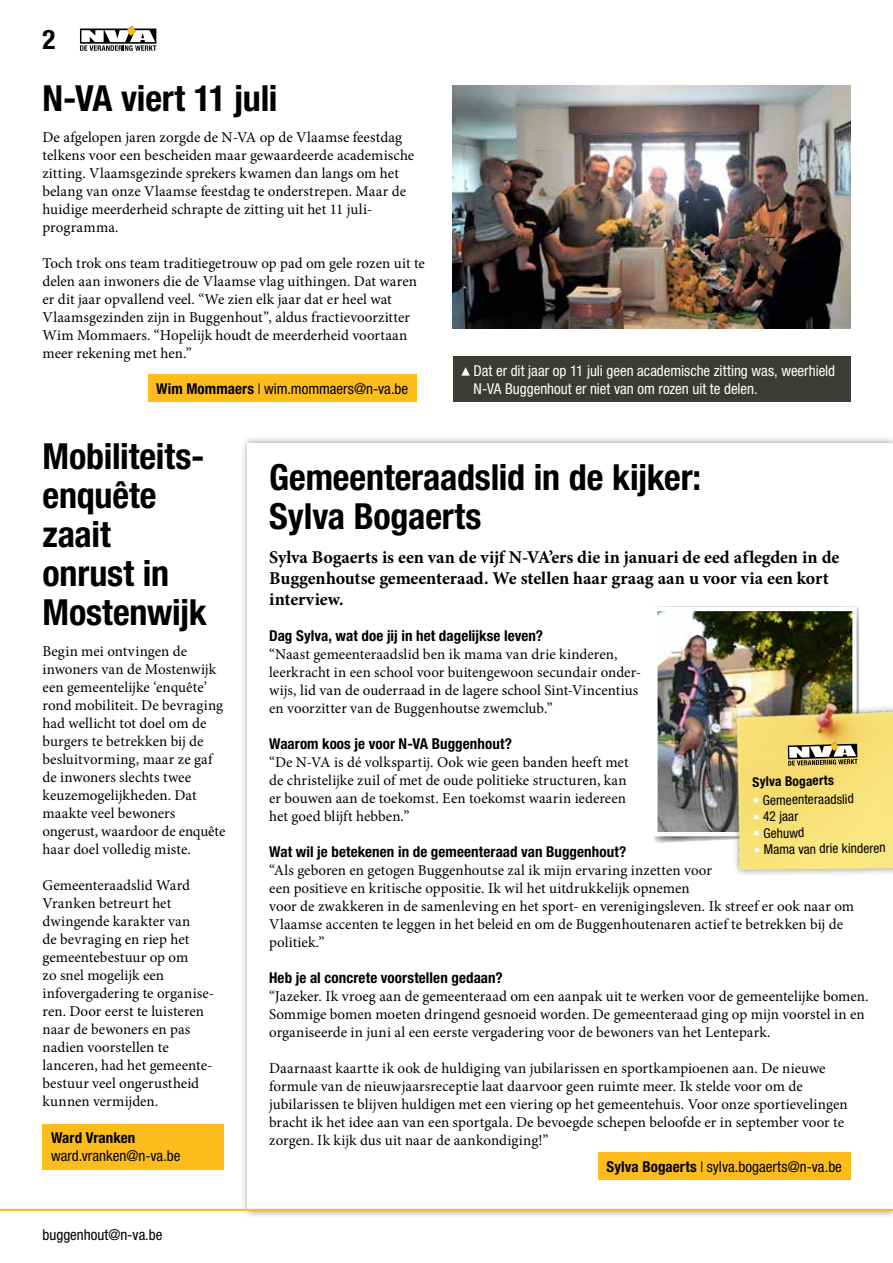
<style>
.page{position:relative;width:893px;height:1263px;background:#fff}
.page>*{position:absolute;margin:0;border:0;box-sizing:border-box;transform-origin:0 0}
.t1{font:700 condensed 36px/39px "Helvetica Neue LT Std";letter-spacing:-.005em;color:#000}
.t2{font:700 condensed 27px "Helvetica Neue LT Std";color:#000}
.t3{font:700 18px/21px "Minion Pro";letter-spacing:-.005em;color:#000}
.t4{font:15px/18px "Minion Pro";color:#000}
.t5{font:700 condensed 15px "Helvetica Neue LT Std";letter-spacing:.005em;color:#000}
.t6{font:condensed 15px "Helvetica Neue LT Std";color:#000}
.t7{font:condensed 15px/18px "Helvetica Neue LT Std";color:#fff}
.t8{font:condensed 13.5px "Helvetica Neue LT Std";color:#000}
.t9{font:700 condensed 13.5px "Helvetica Neue LT Std";color:#000}
.s1{font-weight:700}
.s2{font-weight:300}
.s3{font-weight:700;color:#fff}
</style>
<div class="page">
<div style="left:148px;top:374px;width:269px;height:28px;background:#fcbd1c"></div>
<div style="left:43px;top:1124px;width:181px;height:45px;background:#fcbd1c"></div>
<img style="left:453px;top:85px;width:397px;height:243px">
<div style="left:240px;top:436px;width:653px;height:783px;background:#000;opacity:.4"></div>
<div style="left:248px;top:443px;width:645px;height:768px;background:#fff"></div>
<div style="left:453px;top:356px;width:397px;height:46px;background:#3c3b35"></div>
<svg style="left:461px;top:367px;width:9px;height:9px"></svg>
<img style="left:658px;top:612px;width:194px;height:219px">
<div style="left:653px;top:607px;width:204px;height:229px;border:4px solid #fff"></div>
<div style="left:598px;top:1152px;width:252px;height:28px;background:#fcbd1c"></div>
<div style="left:729px;top:696px;width:164px;height:181px;background:#000;opacity:.4"></div>
<img style="left:726px;top:685px;width:167px;height:185px">
<svg style="left:788px;top:742px;width:69px;height:24px"></svg>
<svg style="left:0;top:1173px;width:893px;height:38px"></svg>
<svg style="left:80px;top:26px;width:76px;height:25px"></svg>
<h2 class="t2" style="left:43px;top:23px;width:14px">2</h2>
<h1 class="t1" style="left:43px;top:78px;width:237px">N-VA viert 11 juli</h1>
<p class="t4" style="left:43px;top:128px;width:373px">De afgelopen jaren zorgde de N-VA op de Vlaamse feestdag telkens voor een bescheiden maar gewaardeerde academische zitting. Vlaamsgezinde sprekers kwamen dan langs om het belang van onze Vlaamse feestdag te onderstrepen. Maar de huidige meerderheid schrapte de zitting uit het 11 juli&shy;programma.</p>
<p class="t4" style="left:43px;top:254px;width:384px">Toch trok ons team traditiegetrouw op pad om gele rozen uit te delen aan inwoners die de Vlaamse vlag uithingen. Dat waren er dit jaar opvallend veel. “We zien elk jaar dat er heel wat Vlaamsgezinden zijn in Buggenhout”, aldus fractievoorzitter Wim Mommaers. “Hopelijk houdt de meerderheid voortaan meer rekening met hen.”</p>
<p class="t6" style="left:156px;top:380px;width:253px"><span class="s1">Wim Mommaers</span> <span class="s2">I</span> wim.mommaers@n-va.be</p>
<p class="t7" style="left:473px;top:361px;width:363px">Dat er dit jaar op 11 juli geen academische zitting was, weerhield<br>N-VA Buggenhout er niet van om rozen uit te delen.</p>
<h1 class="t1" style="left:43px;top:436px;width:166px">Mobiliteits&shy;enquête zaait onrust in<br>Mostenwijk</h1>
<p class="t4" style="left:43px;top:642px;width:184px">Begin mei ontvingen de inwoners van de Mostenwijk een gemeentelijke ‘enquête’ rond mobiliteit. De bevraging had wellicht tot doel om de burgers te betrekken bij de besluitvorming, maar ze gaf de inwoners slechts twee keuzemogelijkheden. Dat maakte veel bewoners ongerust, waardoor de enquête haar doel volledig miste.</p>
<p class="t4" style="left:43px;top:876px;width:173px">Gemeenteraadslid Ward<br>Vranken betreurt het dwingende karakter van<br>de bevraging en riep het gemeentebestuur op om<br>zo snel mogelijk een infovergadering te organise&shy;ren. Door eerst te luisteren naar de bewoners en pas nadien voorstellen te lanceren, had het gemeente&shy;bestuur veel ongerustheid kunnen vermijden.</p>
<p class="t5" style="left:51px;top:1128px;width:86px">Ward Vranken</p>
<p class="t6" style="left:51px;top:1147px;width:131px">ward.vranken@n-va.be</p>
<p class="t6" style="left:43px;top:1226px;width:122px">buggenhout@n-va.be</p>
<h1 class="t1" style="left:269px;top:458px;width:434px">Gemeenteraadslid in de kijker:<br>Sylva Bogaerts</h1>
<p class="t3" style="left:269px;top:547px;width:572px">Sylva Bogaerts is een van de vijf N-VA’ers die in januari de eed aflegden in de<br>Buggenhoutse gemeenteraad. We stellen haar graag aan u voor via een kort interview.</p>
<p class="t5" style="left:269px;top:627px;width:275px">Dag Sylva, wat doe jij in het dagelijkse leven?</p>
<p class="t4" style="left:269px;top:645px;width:374px">“Naast gemeenteraadslid ben ik mama van drie kinderen, leerkracht in een school voor buitengewoon secundair onder&shy;wijs, lid van de ouderraad in de lagere school Sint-Vincentius en voorzitter van de Buggenhoutse zwemclub.”</p>
<p class="t5" style="left:269px;top:735px;width:244px">Waarom koos je voor N-VA Buggenhout?</p>
<p class="t4" style="left:269px;top:753px;width:361px">“De N-VA is dé volkspartij. Ook wie geen banden heeft met de christelijke zuil of met de oude politieke structuren, kan er bouwen aan de toekomst. Een toekomst waarin iedereen het goed blijft hebben.”</p>
<p class="t5" style="left:269px;top:843px;width:359px">Wat wil je betekenen in de gemeenteraad van Buggenhout?</p>
<p class="t4" style="left:269px;top:861px;width:586px">“Als geboren en getogen Buggenhoutse zal ik mijn ervaring inzetten voor<br>een positieve en kritische oppositie. Ik wil het uitdrukkelijk opnemen<br>voor de zwakkeren in de samenleving en het sport- en verenigingsleven. Ik streef er ook naar om Vlaamse accenten te leggen in het beleid en om de Buggenhoutenaren actief te betrekken bij de politiek.”</p>
<p class="t5" style="left:269px;top:969px;width:235px">Heb je al concrete voorstellen gedaan?</p>
<p class="t4" style="left:269px;top:987px;width:601px">“Jazeker. Ik vroeg aan de gemeenteraad om een aanpak uit te werken voor de gemeentelijke bomen.<br>Sommige bomen moeten dringend gesnoeid worden. De gemeenteraad ging op mijn voorstel in en organiseerde in juni al een eerste vergadering voor de bewoners van het Lentepark.</p>
<p class="t4" style="left:269px;top:1059px;width:580px">Daarnaast kaartte ik ook de huldiging van jubilarissen en sportkampioenen aan. De nieuwe formule van de nieuwjaarsreceptie laat daarvoor geen ruimte meer. Ik stelde voor om de jubilarissen te blijven huldigen met een viering op het gemeentehuis. Voor onze sportievelingen bracht ik het idee aan van een sportgala. De bevoegde schepen beloofde er in september voor te zorgen. Ik kijk dus uit naar de aankondiging!”</p>
<p class="t9" style="left:752px;top:773px;width:83px;rotate:-1deg">Sylva Bogaerts</p>
<p class="t8" style="left:753px;top:792px;width:103px;rotate:-1deg"><span class="s3">•</span> Gemeenteraadslid</p>
<p class="t8" style="left:753px;top:809px;width:47px;rotate:-1deg"><span class="s3">•</span> 42 jaar</p>
<p class="t8" style="left:753px;top:825px;width:53px;rotate:-1deg"><span class="s3">•</span> Gehuwd</p>
<p class="t8" style="left:753px;top:842px;width:134px;rotate:-1deg"><span class="s3">•</span> Mama van drie kinderen</p>
<p class="t6" style="left:606px;top:1157px;width:237px"><span class="s1">Sylva Bogaerts</span> <span class="s2">I</span> sylva.bogaerts@n-va.be</p>
</div>
